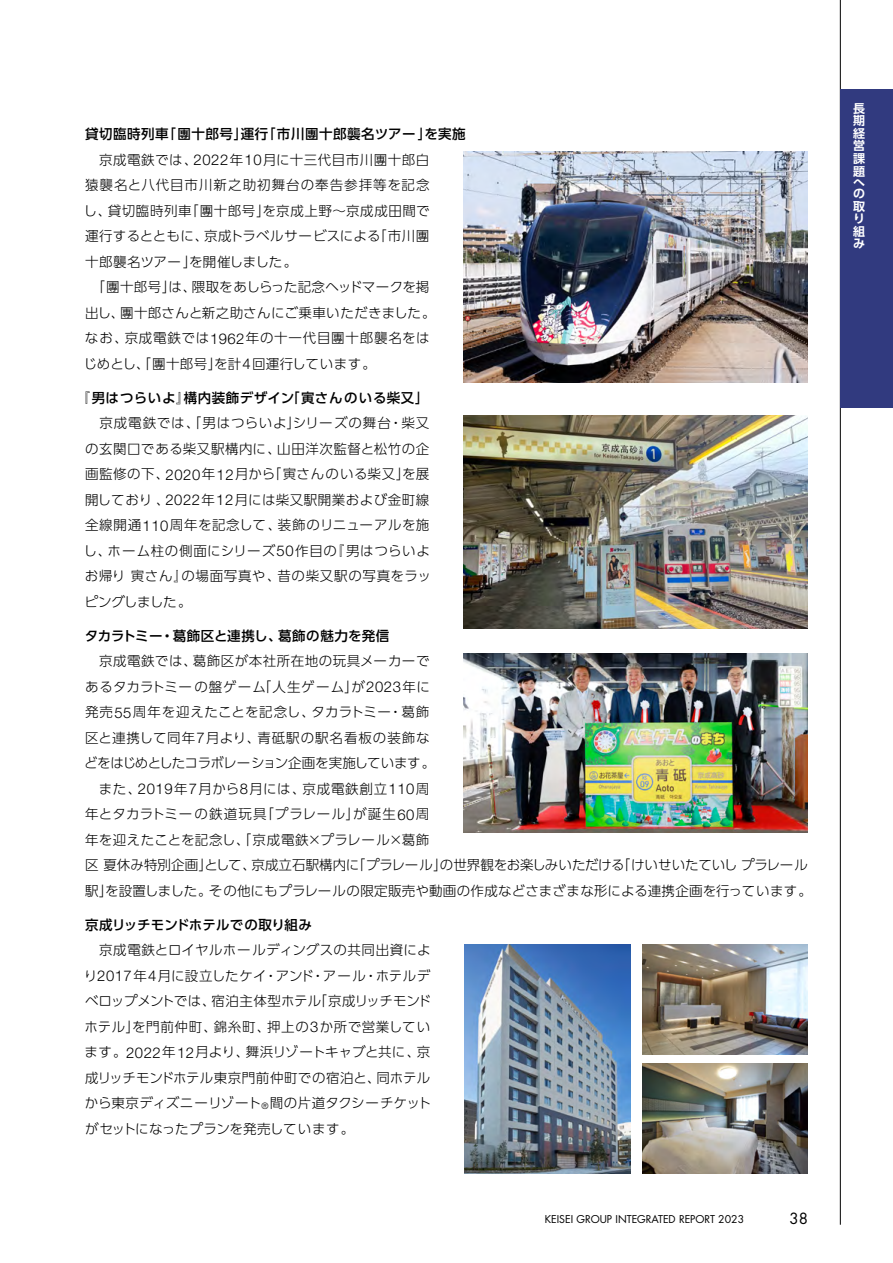
<style>
.page{position:relative;width:893px;height:1263px;background:#fff}
.page>*{position:absolute;margin:0;border:0;box-sizing:border-box;transform-origin:0 0}
.t1{font:15px "Futura Std";color:#000}
.KSI_text_9_17_L_L{font:300 13.5px/25.5px "UD Shin Go Pro";letter-spacing:.025em;color:#000;text-align:justify}
.KSI_text_9_17_L_L-2{font:500 13.5px "UD Shin Go Pro";letter-spacing:.04em;color:#000}
.KSI_text_9_17_L_L-3{font:500 13.5px "UD Shin Go Pro";letter-spacing:.02em;color:#000}
.KSI_text_9_17_L_L-4{font:500 13.5px "UD Shin Go Pro";letter-spacing:.005em;color:#000}
.t2{font:700 12px/12.6px "UD Shin Go Pro De";color:#fff;text-align:justify}
.t3{font:10.5px "Futura Std";color:#000}
.s1{font-family:"Helvetica Neue LT Std";font-size:14.85px}
.s2{font-family:"Helvetica Neue LT Std";font-size:8.85px}
</style>
<div class="page">
<img style="left:463px;top:152px;width:345px;height:231px">
<img style="left:464px;top:944px;width:166px;height:230px">
<img style="left:642px;top:944px;width:166px;height:110px">
<img style="left:642px;top:1063px;width:166px;height:111px">
<img style="left:463px;top:415px;width:345px;height:213px">
<img style="left:463px;top:654px;width:345px;height:178px">
<hr style="left:840px;top:0;width:1px;height:1225px;background:#000">
<div style="left:840px;top:89px;width:53px;height:319px;background:#313a7f"></div>
<p class="KSI_text_9_17_L_L-2" style="left:85px;top:123px;width:382px">貸切臨時列車「團十郎号」運行「市川團十郎襲名ツアー」を実施</p>
<p class="KSI_text_9_17_L_L" style="left:84px;top:146px;width:348px">　京成電鉄では、<span class="s1">2022</span>年<span class="s1">10</span>月に十三代目市川團十郎白猿襲名と八代目市川新之助初舞台の奉告参拝等を記念し、貸切臨時列車「團十郎号」を京成上野～京成成田間で運行するとともに、京成トラベルサービスによる「市川團十郎襲名ツアー」を開催しました。</p>
<p class="KSI_text_9_17_L_L" style="left:84px;top:274px;width:353px;text-align:left">　「團十郎号」は、隈取をあしらった記念ヘッドマークを掲出し、團十郎さんと新之助さんにご乗車いただきました。なお、京成電鉄では<span class="s1">1962</span>年の十一代目團十郎襲名をはじめとし、「團十郎号」を計<span class="s1">4</span>回運行しています。</p>
<p class="KSI_text_9_17_L_L-2" style="left:76px;top:387px;width:354px">『男はつらいよ』構内装飾デザイン「寅さんのいる柴又」</p>
<p class="KSI_text_9_17_L_L" style="left:84px;top:410px;width:349px">　京成電鉄では、「男はつらいよ」シリーズの舞台・柴又の玄関口である柴又駅構内に、山田洋次監督と松竹の企画監修の下、<span class="s1">2020</span>年<span class="s1">12</span>月から「寅さんのいる柴又」を展開しており、<span class="s1">2022</span>年<span class="s1">12</span>月には柴又駅開業および金町線全線開通<span class="s1">110</span>周年を記念して、装飾のリニューアルを施し、ホーム柱の側面にシリーズ<span class="s1">50</span>作目の『男はつらいよお帰り寅さん』の場面写真や、昔の柴又駅の写真をラッピングしました。</p>
<p class="KSI_text_9_17_L_L-3" style="left:85px;top:625px;width:306px">タカラトミー・葛飾区と連携し、葛飾の魅力を発信</p>
<p class="KSI_text_9_17_L_L" style="left:84px;top:648px;width:353px;text-align:left">　京成電鉄では、葛飾区が本社所在地の玩具メーカーであるタカラトミーの盤ゲーム「人生ゲーム」が<span class="s1">2023</span>年に発売<span class="s1">55</span>周年を迎えたことを記念し、タカラトミー・葛飾区と連携して同年<span class="s1">7</span>月より、青砥駅の駅名看板の装飾などをはじめとしたコラボレーション企画を実施しています。</p>
<p class="KSI_text_9_17_L_L" style="left:85px;top:775px;width:728px;text-align:left">　また、<span class="s1">2019</span>年<span class="s1">7</span>月から<span class="s1">8</span>月には、京成電鉄創立<span class="s1">110</span>周<br>年とタカラトミーの鉄道玩具「プラレール」が誕生<span class="s1">60</span>周<br>年を迎えたことを記念し、「京成電鉄×プラレール×葛飾<br>区夏休み特別企画」として、京成立石駅構内に「プラレール」の世界観をお楽しみいただける「けいせいたていしプラレール駅」を設置しました。その他にもプラレールの限定販売や動画の作成などさまざまな形による連携企画を行っています。</p>
<p class="KSI_text_9_17_L_L-4" style="left:85px;top:914px;width:229px">京成リッチモンドホテルでの取り組み</p>
<p class="KSI_text_9_17_L_L" style="left:84px;top:937px;width:349px">　京成電鉄とロイヤルホールディングスの共同出資により<span class="s1">2017</span>年<span class="s1">4</span>月に設立したケイ・アンド・アール・ホテルデベロップメントでは、宿泊主体型ホテル「京成リッチモンドホテル」を門前仲町、錦糸町、押上の<span class="s1">3</span>か所で営業しています。<span class="s1">2022</span>年<span class="s1">12</span>月より、舞浜リゾートキャブと共に、京成リッチモンドホテル東京門前仲町での宿泊と、同ホテルから東京ディズニーリゾート<span class="s2">®</span>間の片道タクシーチケットがセットになったプランを発売しています。</p>
<p class="t3" style="left:545px;top:1212px;width:201px">KEISEI GROUP INTEGRATED REPORT 2023</p>
<p class="t1" style="left:789px;top:1209px;width:20px">38</p>
<p class="t2" style="left:853px;top:101px;width:13px">長期経営課題</p>
<p class="t2" style="left:853px;top:176px;width:13px;text-align:left">への取り組み</p>
</div>
